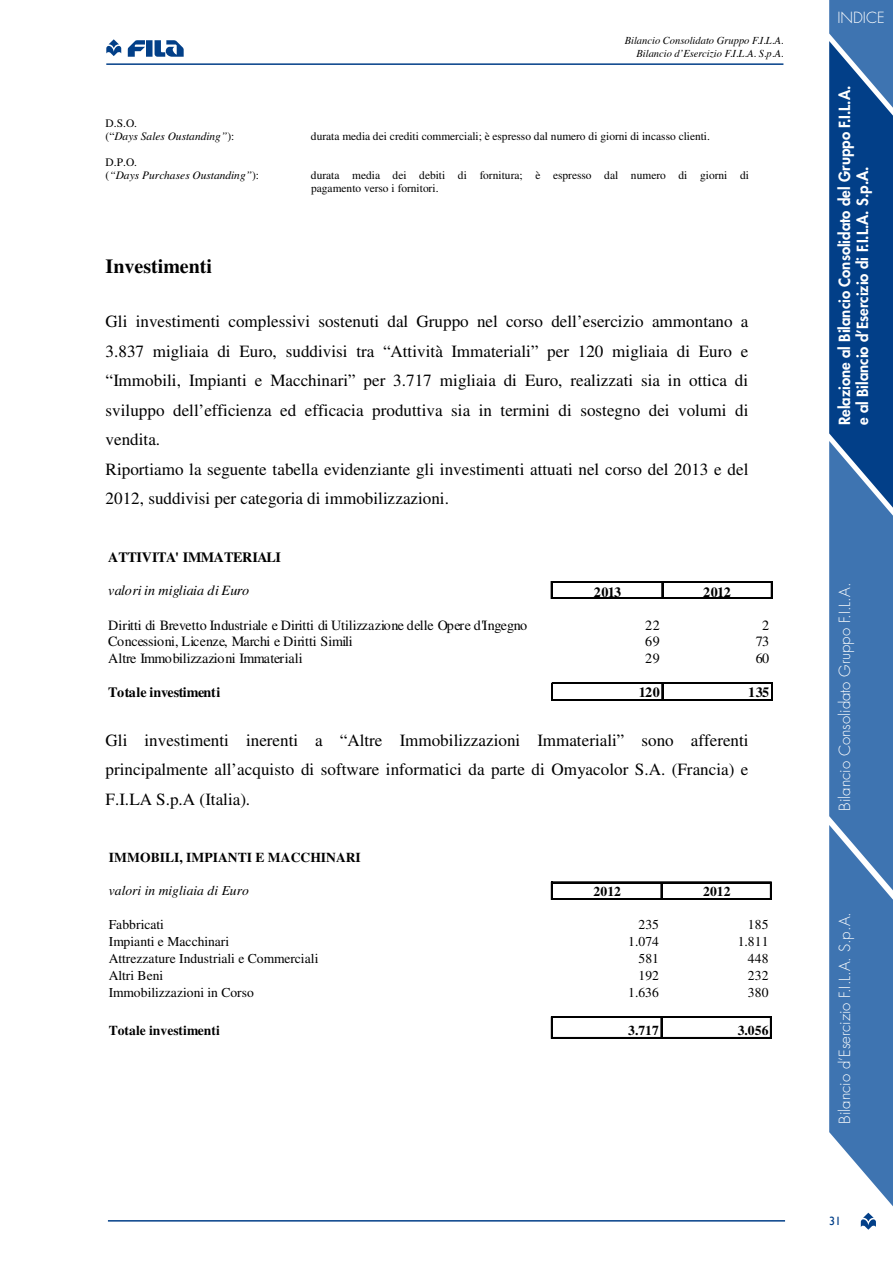
<style>
.page{position:relative;width:893px;height:1263px;background:#fff}
.page>*{position:absolute;margin:0;border:0;box-sizing:border-box;transform-origin:0 0}
.t1{font:700 19.95px "Times";color:#000}
.t2{font:17.1px/29.5px "Times";color:#000}
.t3{font:800 15px/18px "Futura Std";color:#fff}
.t4{font:300 15px "Futura Std";color:#fff}
.t5{font:14.1px "Times";letter-spacing:-.01em;color:#000}
.t6{font:700 14.1px "Times";letter-spacing:-.025em;color:#000}
.t7{font:italic 14.1px "Times";color:#000}
.t8{font:13.65px "Times";color:#000}
.t9{font:700 13.65px "Times";letter-spacing:.005em;color:#000}
.t10{font:italic 13.65px "Times";color:#000}
.t11{font:12px "Gill Sans";color:#023f88}
.t12{font:11.4px/13.2px "Times";color:#000}
.t13{font:italic 11.4px/13px "Times";color:#000}
.t14{font:italic 10.5px/12.6px "Times";color:#000;text-align:right}
.s1{font-style:normal}
</style>
<div class="page">
<svg style="left:861px;top:1213px;width:15px;height:17px"></svg>
<svg style="left:829px;top:0;width:64px;height:1206px;background:#346aa7"></svg>
<svg style="left:128px;top:40px;width:17px;height:17px"></svg>
<div style="left:146px;top:40px;width:7px;height:17px;background:#023f88"></div>
<svg style="left:155px;top:40px;width:29px;height:17px"></svg>
<svg style="left:106px;top:39px;width:15px;height:17px"></svg>
<hr style="left:106px;top:63px;width:677px;height:2px;background:#023f88">
<hr style="left:108px;top:1220px;width:677px;height:1px;background:#023f88">
<svg style="left:551px;top:581px;width:1px;height:18px"></svg>
<svg style="left:661px;top:582px;width:2px;height:16px"></svg>
<svg style="left:771px;top:582px;width:2px;height:16px"></svg>
<svg style="left:551px;top:682px;width:1px;height:19px"></svg>
<svg style="left:662px;top:684px;width:1px;height:15px"></svg>
<svg style="left:771px;top:684px;width:2px;height:15px"></svg>
<hr style="left:552px;top:581px;width:221px;height:1px;background:#000">
<hr style="left:552px;top:598px;width:221px;height:1px;background:#000">
<hr style="left:552px;top:682px;width:221px;height:1px;background:#000">
<hr style="left:552px;top:683px;width:221px;height:1px;background:#000">
<hr style="left:552px;top:699px;width:221px;height:2px;background:#000">
<svg style="left:551px;top:882px;width:2px;height:18px"></svg>
<svg style="left:661px;top:883px;width:1px;height:15px"></svg>
<svg style="left:770px;top:883px;width:2px;height:15px"></svg>
<hr style="left:551px;top:1017px;width:2px;height:22px;background:#000">
<svg style="left:661px;top:1018px;width:1px;height:19px"></svg>
<hr style="left:770px;top:1018px;width:2px;height:21px;background:#000">
<hr style="left:553px;top:881px;width:219px;height:1px;background:#000">
<hr style="left:553px;top:882px;width:219px;height:1px;background:#000">
<hr style="left:553px;top:898px;width:219px;height:1px;background:#000">
<hr style="left:553px;top:899px;width:219px;height:1px;background:#000">
<hr style="left:553px;top:1016px;width:219px;height:1px;background:#000">
<hr style="left:553px;top:1017px;width:219px;height:1px;background:#000">
<hr style="left:553px;top:1037px;width:219px;height:2px;background:#000">
<p class="t13" style="left:106px;top:118px;width:130px"><span class="s1">D.S.O.<br>(“</span>Days Sales Oustanding”<span class="s1">):</span></p>
<p class="t13" style="left:106px;top:157px;width:155px"><span class="s1">D.P.O.<br>(</span>“Days Purchases Oustanding”<span class="s1">):</span></p>
<p class="t1" style="left:106px;top:259px;width:108px">Investimenti</p>
<p class="t14" style="left:625px;top:34px;width:160px">Bilancio Consolidato Gruppo F.I.L.A.<br>Bilancio d’Esercizio F.I.L.A. S.p.A.</p>
<p class="t12" style="left:311px;top:129px;width:401px">durata media dei crediti commerciali; è espresso dal numero di giorni di incasso clienti.</p>
<p class="t12" style="left:311px;top:169px;width:440px">durata media dei debiti di fornitura; è espresso dal numero di giorni di pagamento verso i fornitori.</p>
<p class="t2" style="left:106px;top:307px;width:644px">Gli investimenti complessivi sostenuti dal Gruppo nel corso dell’esercizio ammontano a 3.837 migliaia di Euro, suddivisi tra “Attività Immateriali” per 120 migliaia di Euro e “Immobili, Impianti e Macchinari” per 3.717 migliaia di Euro, realizzati sia in ottica di sviluppo dell’efficienza ed efficacia produttiva sia in termini di sostegno dei volumi di vendita.<br>Riportiamo la seguente tabella evidenziante gli investimenti attuati nel corso del 2013 e del 2012, suddivisi per categoria di immobilizzazioni.</p>
<p class="t6" style="left:108px;top:552px;width:174px">ATTIVITA' IMMATERIALI</p>
<p class="t7" style="left:108px;top:585px;width:142px">valori in migliaia di Euro</p>
<p class="t6" style="left:594px;top:586px;width:29px">2013</p>
<p class="t6" style="left:703px;top:586px;width:29px">2012</p>
<p class="t5" style="left:108px;top:617px;width:420px">Diritti di Brevetto Industriale e Diritti di Utilizzazione delle Opere d'Ingegno</p>
<p class="t5" style="left:645px;top:617px;width:16px">22</p>
<p class="t5" style="left:762px;top:617px;width:9px">2</p>
<p class="t5" style="left:108px;top:634px;width:246px">Concessioni, Licenze, Marchi e Diritti Simili</p>
<p class="t5" style="left:645px;top:634px;width:16px">69</p>
<p class="t5" style="left:756px;top:634px;width:15px">73</p>
<p class="t5" style="left:108px;top:651px;width:196px">Altre Immobilizzazioni Immateriali</p>
<p class="t5" style="left:645px;top:651px;width:16px">29</p>
<p class="t5" style="left:756px;top:651px;width:15px">60</p>
<p class="t6" style="left:108px;top:687px;width:114px">Totale investimenti</p>
<p class="t6" style="left:639px;top:687px;width:23px">120</p>
<p class="t6" style="left:748px;top:687px;width:23px">135</p>
<p class="t2" style="left:106px;top:725px;width:645px;text-align:justify">Gli investimenti inerenti a “Altre Immobilizzazioni Immateriali” sono afferenti principalmente all’acquisto di software informatici da parte di Omyacolor S.A. (Francia) e F.I.LA S.p.A (Italia).</p>
<p class="t9" style="left:109px;top:852px;width:254px">IMMOBILI, IMPIANTI E MACCHINARI</p>
<p class="t10" style="left:109px;top:886px;width:142px">valori in migliaia di Euro</p>
<p class="t9" style="left:594px;top:886px;width:29px">2012</p>
<p class="t9" style="left:703px;top:886px;width:29px">2012</p>
<p class="t8" style="left:109px;top:917px;width:57px">Fabbricati</p>
<p class="t8" style="left:638px;top:917px;width:22px">235</p>
<p class="t8" style="left:748px;top:917px;width:22px">185</p>
<p class="t8" style="left:109px;top:934px;width:122px">Impianti e Macchinari</p>
<p class="t8" style="left:628px;top:934px;width:32px">1.074</p>
<p class="t8" style="left:738px;top:934px;width:32px">1.811</p>
<p class="t8" style="left:109px;top:951px;width:211px">Attrezzature Industriali e Commerciali</p>
<p class="t8" style="left:638px;top:951px;width:22px">581</p>
<p class="t8" style="left:748px;top:951px;width:22px">448</p>
<p class="t8" style="left:109px;top:968px;width:56px">Altri Beni</p>
<p class="t8" style="left:638px;top:968px;width:22px">192</p>
<p class="t8" style="left:748px;top:968px;width:22px">232</p>
<p class="t8" style="left:109px;top:984px;width:147px">Immobilizzazioni in Corso</p>
<p class="t8" style="left:628px;top:984px;width:32px">1.636</p>
<p class="t8" style="left:748px;top:984px;width:22px">380</p>
<p class="t9" style="left:109px;top:1025px;width:113px">Totale investimenti</p>
<p class="t9" style="left:628px;top:1025px;width:32px">3.717</p>
<p class="t9" style="left:738px;top:1025px;width:32px">3.056</p>
<p class="t4" style="left:837px;top:9px;width:49px">INDICE</p>
<p class="t3" style="left:835px;top:425px;width:341px;rotate:-90deg">Relazione al Bilancio Consolidato del Gruppo F.I.L.A. e al Bilancio d’Esercizio di F.I.L.A. S.p.A.</p>
<p class="t4" style="left:835px;top:811px;width:229px;rotate:-90deg">Bilancio Consolidato Gruppo F.I.L.A.</p>
<p class="t4" style="left:835px;top:1123px;width:213px;rotate:-90deg">Bilancio d’Esercizio F.I.L.A. S.p.A.</p>
<p class="t11" style="left:829px;top:1214px;width:13px">31</p>
</div>
